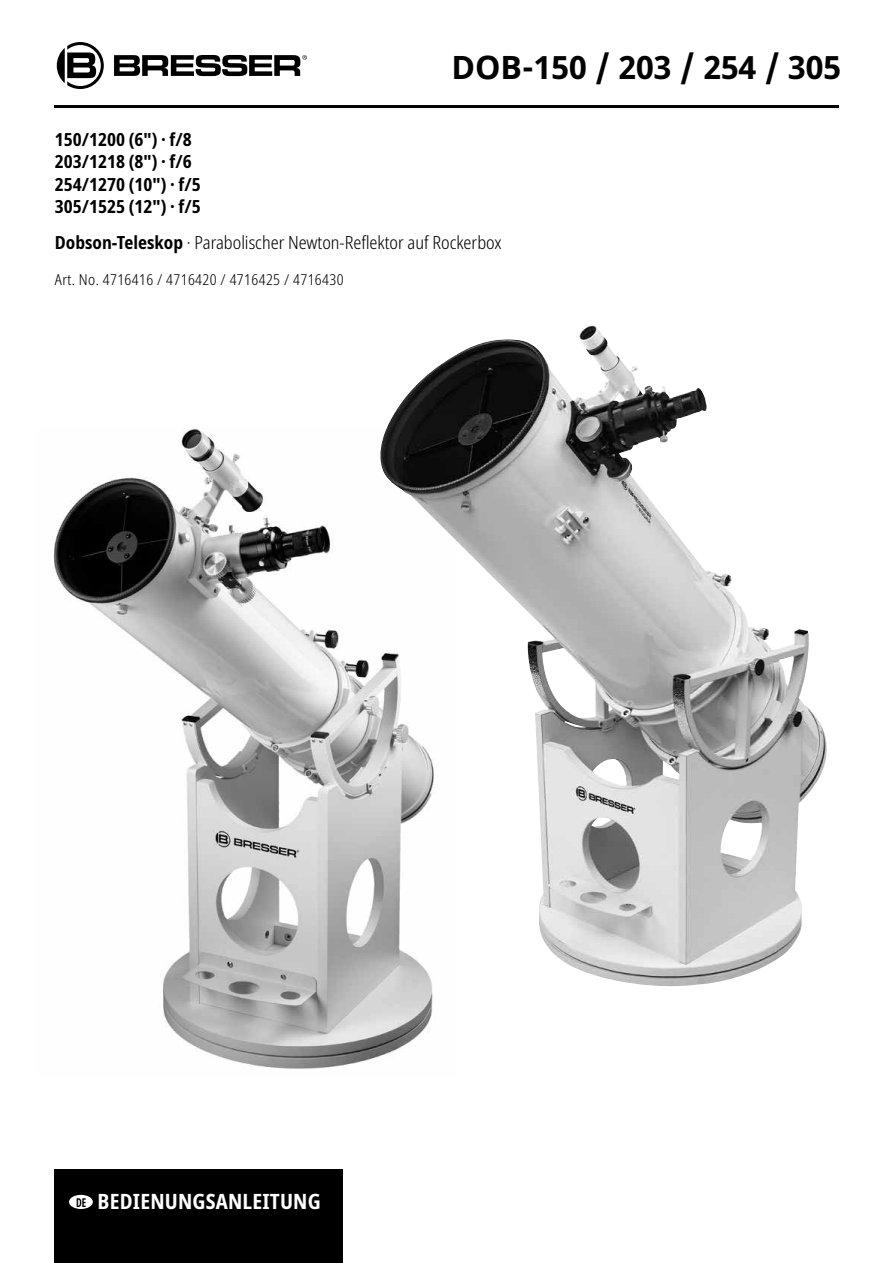
<style>
.page{position:relative;width:893px;height:1263px;background:#fff}
.page>*{position:absolute;margin:0;border:0;box-sizing:border-box;transform-origin:0 0}
.t1{font:700 32.1px "Noto Sans";color:#000}
.t2{font:700 condensed 21px "Noto Sans";letter-spacing:.01em;color:#fff}
.t3{font:700 condensed 18px/22.5px "Noto Sans";color:#000}
.t4{font:300 condensed 18px "Noto Sans";color:#000}
.t5{font:300 condensed 15px "Noto Sans";letter-spacing:.025em;color:#000}
.s1{font-weight:700}
.s2{font-size:12.15px;color:#000}
</style>
<div class="page">
<div style="left:54px;top:1169px;width:288px;height:94px;background:#000"></div>
<div style="left:70px;top:1195px;width:22px;height:13px;background:#fff;border-radius:50%"></div>
<div style="left:69px;top:1195px;width:24px;height:14px;border:2px solid #fff;border-radius:50%"></div>
<img style="left:54px;top:428px;width:380px;height:641px">
<img style="left:375px;top:328px;width:452px;height:659px">
<hr style="left:54px;top:105px;width:785px;height:3px;background:#000">
<svg style="left:114px;top:55px;width:193px;height:21px"></svg>
<svg style="left:57px;top:42px;width:47px;height:47px"></svg>
<h1 class="t1" style="left:451px;top:44px;width:391px">DOB-150 / 203 / 254 / 305</h1>
<p class="t3" style="left:55px;top:128px;width:147px">150/1200 (6") · f/8<br>203/1218 (8") · f/6<br>254/1270 (10") · f/5<br>305/1525 (12") · f/5</p>
<p class="t4" style="left:55px;top:230px;width:448px"><span class="s1">Dobson-Teleskop</span> · Parabolischer Newton-Reflektor auf Rockerbox</p>
<p class="t5" style="left:55px;top:269px;width:290px">Art. No. 4716416 / 4716420 / 4716425 / 4716430</p>
<p class="t2" style="left:76px;top:1186px;width:246px"><span class="s2">DE</span> BEDIENUNGSANLEITUNG</p>
</div>
